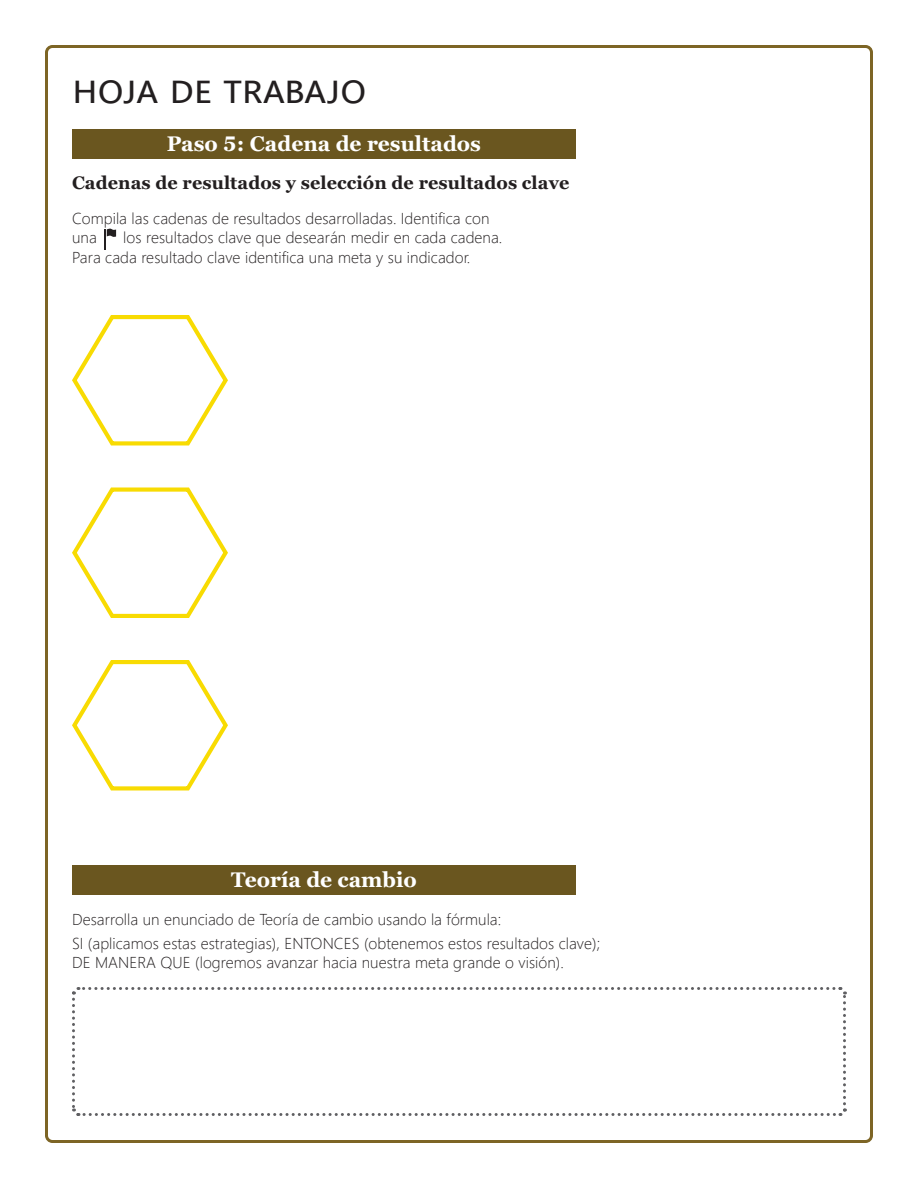
<style>
.page{position:relative;width:918px;height:1188px;background:#fff}
.page>*{position:absolute;margin:0;border:0;box-sizing:border-box;transform-origin:0 0}
.t1{font:42px "Segoe UI";color:#231f20}
.t2{font:700 21px "Georgia Pro";color:#fff}
.t3{font:700 18px "Georgia Pro";letter-spacing:.005em;color:#231f20}
.t4{font:300 15.75px/19.5px "Segoe UI";letter-spacing:.005em;color:#231f20}
</style>
<div class="page">
<div style="left:72px;top:129px;width:504px;height:29px;background:#6a561f"></div>
<hr style="left:104px;top:229px;width:2px;height:21px;background:#231f20">
<svg style="left:107px;top:229px;width:9px;height:8px"></svg>
<svg style="left:72px;top:315px;width:156px;height:131px"></svg>
<svg style="left:72px;top:487px;width:156px;height:131px"></svg>
<svg style="left:72px;top:660px;width:156px;height:131px"></svg>
<div style="left:72px;top:866px;width:504px;height:29px;background:#6a561f"></div>
<svg style="left:72px;top:987px;width:775px;height:129px"></svg>
<h1 class="t1" style="left:72px;top:48px;width:296px">HOJA DE TRABAJO</h1>
<h2 class="t2" style="left:167px;top:132px;width:316px">Paso 5: Cadena de resultados</h2>
<h4 class="t3" style="left:72px;top:173px;width:499px">Cadenas de resultados y selección de resultados clave</h4>
<p class="t4" style="left:72px;top:207px;width:419px">Compila las cadenas de resultados desarrolladas. Identifica con una</p>
<p class="t4" style="left:72px;top:226px;width:432px;text-indent:51px">los resultados clave que desearán medir en cada cadena.<br>Para cada resultado clave identifica una meta y su indicador.</p>
<h3 class="t2" style="left:231px;top:868px;width:187px">Teoría de cambio</h3>
<p class="t4" style="left:72px;top:908px;width:431px">Desarrolla un enunciado de Teoría de cambio usando la fórmula:</p>
<p class="t4" style="left:72px;top:932px;width:530px">SI (aplicamos estas estrategias), ENTONCES (obtenemos estos resultados clave);<br>DE MANERA QUE (logremos avanzar hacia nuestra meta grande o visión).</p>
</div>
